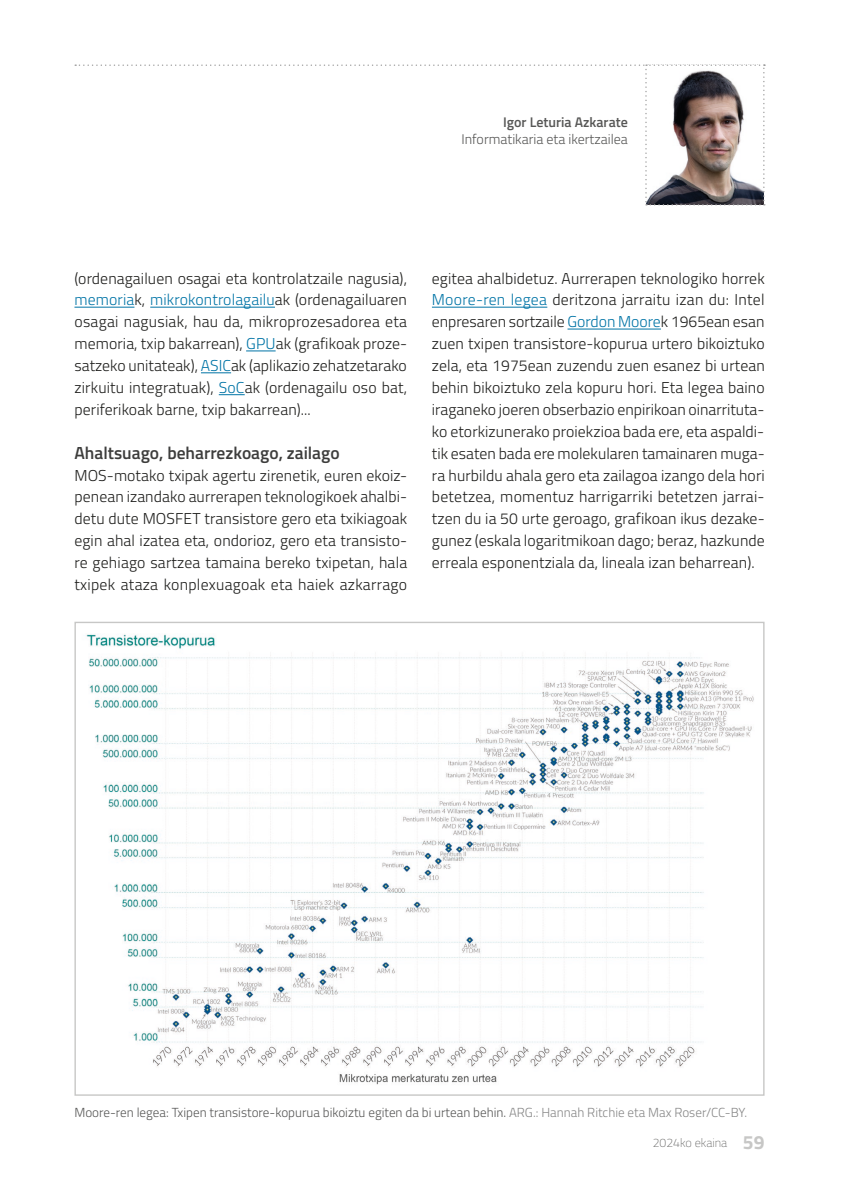
<style>
.page{position:relative;width:844px;height:1191px;background:#fff}
.page>*{position:absolute;margin:0;border:0;box-sizing:border-box;transform-origin:0 0}
.t1{font:600 17.5px "Titillium";color:#3d3d3c}
.t2{font:300 15.75px/21.9px "Titillium";letter-spacing:.005em;color:#1d1d1b;text-align:justify}
.t3{font:300 14px "Titillium";color:#575756}
.t4{font:600 14px "Titillium";color:#575756}
.t5{font:300 13.12px "Titillium";color:#575756}
.t6{font:100 12.25px "Titillium";color:#575756}
.s1{color:#0074a6}
.s2{color:#878787}
.s3{font-weight:700;font-size:19.25px;color:#c7c7c6}
</style>
<div class="page">
<svg style="left:75px;top:64px;width:689px;height:141px"></svg>
<hr style="left:74px;top:307px;width:60px;height:1px;background:#0074a6">
<hr style="left:150px;top:307px;width:125px;height:1px;background:#0074a6">
<svg style="left:246px;top:351px;width:29px;height:1px"></svg>
<hr style="left:201px;top:372px;width:30px;height:1px;background:#0074a6">
<svg style="left:219px;top:394px;width:26px;height:1px"></svg>
<hr style="left:432px;top:307px;width:115px;height:1px;background:#0074a6">
<hr style="left:567px;top:329px;width:93px;height:1px;background:#0074a6">
<img style="left:86px;top:634px;width:668px;height:451px">
<p class="t4" style="left:503px;top:112px;width:126px">Igor Leturia Azkarate</p>
<p class="t3" style="left:461px;top:129px;width:168px">Informatikaria eta ikertzailea</p>
<p class="t2" style="left:74px;top:266px;width:334px">(ordenagailuen osagai eta kontrolatzaile nagusia), <span class="s1">memoria</span>k, <span class="s1">mikrokontrolagailu</span>ak (ordenagailuaren osagai nagusiak, hau da, mikroprozesadorea eta memoria, txip bakarrean), <span class="s1">GPU</span>ak (grafikoak proze&shy;satzeko unitateak), <span class="s1">ASIC</span>ak (aplikazio zehatzetarako zirkuitu integratuak), <span class="s1">SoC</span>ak (ordenagailu oso bat, periferikoak barne, txip bakarrean)...</p>
<p class="t1" style="left:74px;top:439px;width:267px">Ahaltsuago, beharrezkoago, zailago</p>
<p class="t2" style="left:74px;top:463px;width:334px">MOS-motako txipak agertu zirenetik, euren ekoiz&shy;penean izandako aurrerapen teknologikoek ahalbi&shy;detu dute MOSFET transistore gero eta txikiagoak egin ahal izatea eta, ondorioz, gero eta transisto&shy;re gehiago sartzea tamaina bereko txipetan, hala txipek ataza konplexuagoak eta haiek azkarrago</p>
<p class="t2" style="left:432px;top:266px;width:334px">egitea ahalbidetuz. Aurrerapen teknologiko horrek <span class="s1">Moore-ren legea</span> deritzona jarraitu izan du: Intel enpresaren sortzaile <span class="s1">Gordon Moore</span>k 1965ean esan zuen txipen transistore-kopurua urtero bikoiztuko zela, eta 1975ean zuzendu zuen esanez bi urtean behin bikoiztuko zela kopuru hori. Eta legea baino iraganeko joeren obserbazio enpirikoan oinarrituta&shy;ko etorkizunerako proiekzioa bada ere, eta aspaldi&shy;tik esaten bada ere molekularen tamainaren muga&shy;ra hurbildu ahala gero eta zailagoa izango dela hori betetzea, momentuz harrigarriki betetzen jarrai&shy;tzen du ia 50 urte geroago, grafikoan ikus dezake&shy;gunez (eskala logaritmikoan dago; beraz, hazkunde erreala esponentziala da, lineala izan beharrean).</p>
<p class="t5" style="left:74px;top:1102px;width:674px">Moore-ren legea: Txipen transistore-kopurua bikoiztu egiten da bi urtean behin. <span class="s2">ARG.: Hannah Ritchie eta Max Roser/CC-BY.</span></p>
<p class="t6" style="left:652px;top:1133px;width:113px">2024ko ekaina <span class="s3">59</span></p>
</div>
